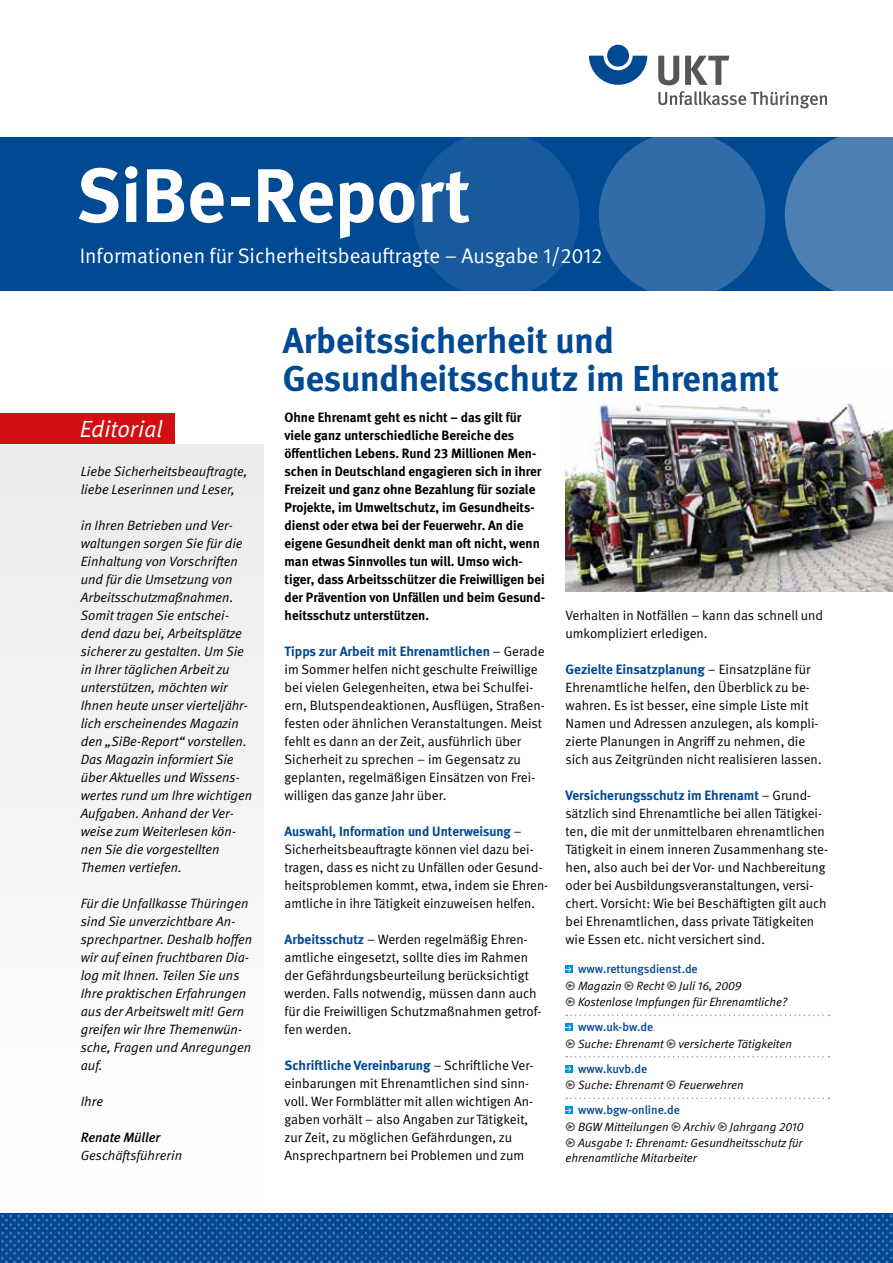
<style>
.page{position:relative;width:893px;height:1263px;background:#fff}
.page>*{position:absolute;margin:0;border:0;box-sizing:border-box;transform-origin:0 0}
.t1{font:700 75.9px "DGUV Meta";color:#fff}
.t2{font:700 36px/37.5px "DGUV Meta";color:#004993}
.t3{font:italic 23.4px "DGUV Meta";color:#fff}
.t4{font:21px "DGUV Meta";color:#fff}
.t5{font:13.5px/18px "DGUV Meta";color:#000}
.t6{font:italic 13.5px/18px "DGUV Meta";color:#000}
.t7{font:700 13.5px/18px "DGUV Meta";color:#000}
.t8{font:italic 500 13.5px "DGUV Meta";color:#000}
.t9{font:italic 12px/25px "DGUV Meta";color:#000}
.t10{font:500 12px "DGUV Meta";color:#004993}
.s1{font-weight:700;color:#004993}
.s2{font-weight:500;font-style:normal;color:#565656}
.s3{font-weight:500;font-style:normal;color:#004993}
</style>
<div class="page">
<img style="left:566px;top:403px;width:327px;height:188px">
<div style="left:0;top:444px;width:264px;height:772px;background:#f5f5f5"></div>
<div style="left:0;top:138px;width:893px;height:153px;background:#004993"></div>
<div style="left:413px;top:132px;width:166px;height:166px;background:#195a9d;border-radius:50%"></div>
<div style="left:599px;top:132px;width:166px;height:166px;background:#326ca8;border-radius:50%"></div>
<svg style="left:785px;top:137px;width:108px;height:154px;background:#4177ae"></svg>
<img style="left:0;top:1214px;width:893px;height:49px">
<svg style="left:566px;top:1014px;width:263px;height:2px"></svg>
<svg style="left:566px;top:1056px;width:263px;height:1px"></svg>
<svg style="left:566px;top:1097px;width:263px;height:2px"></svg>
<div style="left:566px;top:966px;width:7px;height:7px;background:#0093d2"></div>
<svg style="left:566px;top:966px;width:5px;height:7px"></svg>
<div style="left:566px;top:1024px;width:7px;height:7px;background:#0093d2"></div>
<svg style="left:566px;top:1024px;width:5px;height:6px"></svg>
<div style="left:566px;top:1065px;width:7px;height:7px;background:#0093d2"></div>
<svg style="left:566px;top:1065px;width:5px;height:7px"></svg>
<div style="left:566px;top:1107px;width:7px;height:7px;background:#0093d2"></div>
<svg style="left:566px;top:1107px;width:6px;height:6px"></svg>
<div style="left:0;top:413px;width:175px;height:31px;background:#d40f14"></div>
<svg style="left:589px;top:56px;width:58px;height:29px"></svg>
<div style="left:607px;top:45px;width:22px;height:22px;background:#004993;border-radius:50%"></div>
<svg style="left:658px;top:56px;width:21px;height:29px"></svg>
<svg style="left:685px;top:56px;width:44px;height:29px"></svg>
<svg style="left:658px;top:91px;width:169px;height:17px"></svg>
<h1 class="t1" style="left:77px;top:151px;width:395px">SiBe-Report</h1>
<h3 class="t4" style="left:80px;top:244px;width:524px">Informationen für Sicherheitsbeauftragte – Ausgabe 1/2012</h3>
<h3 class="t3" style="left:80px;top:415px;width:84px">Editorial</h3>
<p class="t6" style="left:81px;top:462px;width:168px">Liebe Sicherheitsbeauftragte, liebe Leserinnen und Leser,</p>
<p class="t6" style="left:81px;top:516px;width:173px">in Ihren Betrieben und Ver&shy;waltungen sorgen Sie für die<br>Einhaltung von Vorschriften und für die Umsetzung von<br>Arbeitsschutzmaßnahmen.<br>Somit tragen Sie entschei&shy;dend dazu bei, Arbeitsplätze sicherer zu gestalten. Um Sie in Ihrer täglichen Arbeit zu unterstützen, möchten wir<br>Ihnen heute unser vierteljähr&shy;lich erscheinendes Magazin den „SiBe-Report“ vorstellen.<br>Das Magazin informiert Sie über Aktuelles und Wissens&shy;wertes rund um Ihre wichtigen<br>Aufgaben. Anhand der Ver&shy;weise zum Weiterlesen kön&shy;nen Sie die vorgestellten<br>Themen vertiefen.</p>
<p class="t6" style="left:81px;top:894px;width:173px">Für die Unfallkasse Thüringen sind Sie unverzichtbare An&shy;sprechpartner. Deshalb hoffen wir auf einen fruchtbaren Dia&shy;log mit Ihnen. Teilen Sie uns<br>Ihre praktischen Erfahrungen aus der Arbeitswelt mit! Gern greifen wir Ihre Themenwün&shy;sche, Fragen und Anregungen auf.</p>
<p class="t6" style="left:81px;top:1092px;width:24px">Ihre</p>
<p class="t8" style="left:81px;top:1129px;width:81px">Renate Müller</p>
<p class="t6" style="left:81px;top:1146px;width:103px">Geschäftsführerin</p>
<h2 class="t2" style="left:283px;top:323px;width:498px">Arbeitssicherheit und<br>Gesundheitsschutz im Ehrenamt</h2>
<p class="t7" style="left:285px;top:408px;width:262px">Ohne Ehrenamt geht es nicht – das gilt für viele ganz unterschiedliche Bereiche des öffentlichen Lebens. Rund 23 Millionen Men&shy;schen in Deutschland engagieren sich in ihrer Freizeit und ganz ohne Bezahlung für soziale Projekte, im Umweltschutz, im Gesundheits&shy;dienst oder etwa bei der Feuerwehr. An die eigene Gesundheit denkt man oft nicht, wenn man etwas Sinnvolles tun will. Umso wich&shy;tiger, dass Arbeitsschützer die Freiwilligen bei der Prävention von Unfällen und beim Gesund&shy;heitsschutz unterstützen.</p>
<p class="t5" style="left:285px;top:642px;width:262px"><span class="s1">Tipps zur Arbeit mit Ehrenamtlichen</span> – Gerade im Sommer helfen nicht geschulte Freiwillige bei vielen Gelegenheiten, etwa bei Schulfei&shy;ern, Blutspendeaktionen, Ausflügen, Straßen&shy;festen oder ähnlichen Veranstaltungen. Meist fehlt es dann an der Zeit, ausführlich über Sicherheit zu sprechen – im Gegensatz zu geplanten, regelmäßigen Einsätzen von Frei&shy;willigen das ganze Jahr über.</p>
<p class="t5" style="left:285px;top:822px;width:265px"><span class="s1">Auswahl, Information und Unterweisung</span> – Sicherheitsbeauftragte können viel dazu bei&shy;tragen, dass es nicht zu Unfällen oder Gesund&shy;heitsproblemen kommt, etwa, indem sie Ehren&shy;amtliche in ihre Tätigkeit einzuweisen helfen.</p>
<p class="t5" style="left:285px;top:930px;width:258px"><span class="s1">Arbeitsschutz</span> – Werden regelmäßig Ehren&shy;amtliche eingesetzt, sollte dies im Rahmen der Gefährdungsbeurteilung berücksichtigt werden. Falls notwendig, müssen dann auch für die Freiwilligen Schutzmaßnahmen getrof&shy;fen werden.</p>
<p class="t5" style="left:285px;top:1056px;width:250px"><span class="s1">Schriftliche Vereinbarung</span> – Schriftliche Ver&shy;einbarungen mit Ehrenamtlichen sind sinn&shy;voll. Wer Formblätter mit allen wichtigen An&shy;gaben vorhält – also Angaben zur Tätigkeit, zur Zeit, zu möglichen Gefährdungen, zu Ansprechpartnern bei Problemen und zum</p>
<p class="t5" style="left:566px;top:606px;width:259px">Verhalten in Notfällen – kann das schnell und umkompliziert erledigen.</p>
<p class="t5" style="left:566px;top:660px;width:258px"><span class="s1">Gezielte Einsatzplanung</span> – Einsatzpläne für Ehrenamtliche helfen, den Überblick zu be&shy;wahren. Es ist besser, eine simple Liste mit Namen und Adressen anzulegen, als kompli&shy;zierte Planungen in Angriff zu nehmen, die sich aus Zeitgründen nicht realisieren lassen.</p>
<p class="t5" style="left:566px;top:786px;width:264px"><span class="s1">Versicherungsschutz im Ehrenamt</span> – Grund&shy;sätzlich sind Ehrenamtliche bei allen Tätigkei&shy;ten, die mit der unmittelbaren ehrenamtlichen Tätigkeit in einem inneren Zusammenhang ste&shy;hen, also auch bei der Vor- und Nachbereitung oder bei Ausbildungsveranstaltungen, versi&shy;chert. Vorsicht: Wie bei Beschäftigten gilt auch bei Ehrenamtlichen, dass private Tätigkeiten wie Essen etc. nicht versichert sind.</p>
<p class="t10" style="left:578px;top:962px;width:121px">www.rettungsdienst.de</p>
<p class="t9" style="left:566px;top:973px;width:177px"><span class="s2">•</span> Magazin <span class="s2">•</span> Recht <span class="s2">•</span> Juli 16, 2009</p>
<p class="t9" style="left:578px;top:990px;width:211px;text-indent:-13px"><span class="s2">•</span> Kostenlose Impfungen für Ehrenamtliche? <span class="s3">www.uk-bw.de</span></p>
<p class="t9" style="left:578px;top:1031px;width:215px;text-indent:-13px"><span class="s2">•</span> Suche: Ehrenamt <span class="s2">•</span> versicherte Tätigkeiten <span class="s3">www.kuvb.de</span></p>
<p class="t9" style="left:578px;top:1073px;width:167px;text-indent:-13px"><span class="s2">•</span> Suche: Ehrenamt <span class="s2">•</span> Feuerwehren <span class="s3">www.bgw-online.de</span></p>
<p class="t9" style="left:566px;top:1114px;width:239px"><span class="s2">•</span> BGW Mitteilungen <span class="s2">•</span> Archiv <span class="s2">•</span> Jahrgang 2010</p>
<p class="t9" style="left:566px;top:1136px;width:239px;line-height:15px"><span class="s2">•</span> Ausgabe 1: Ehrenamt: Gesundheitsschutz für ehrenamtliche Mitarbeiter</p>
</div>
